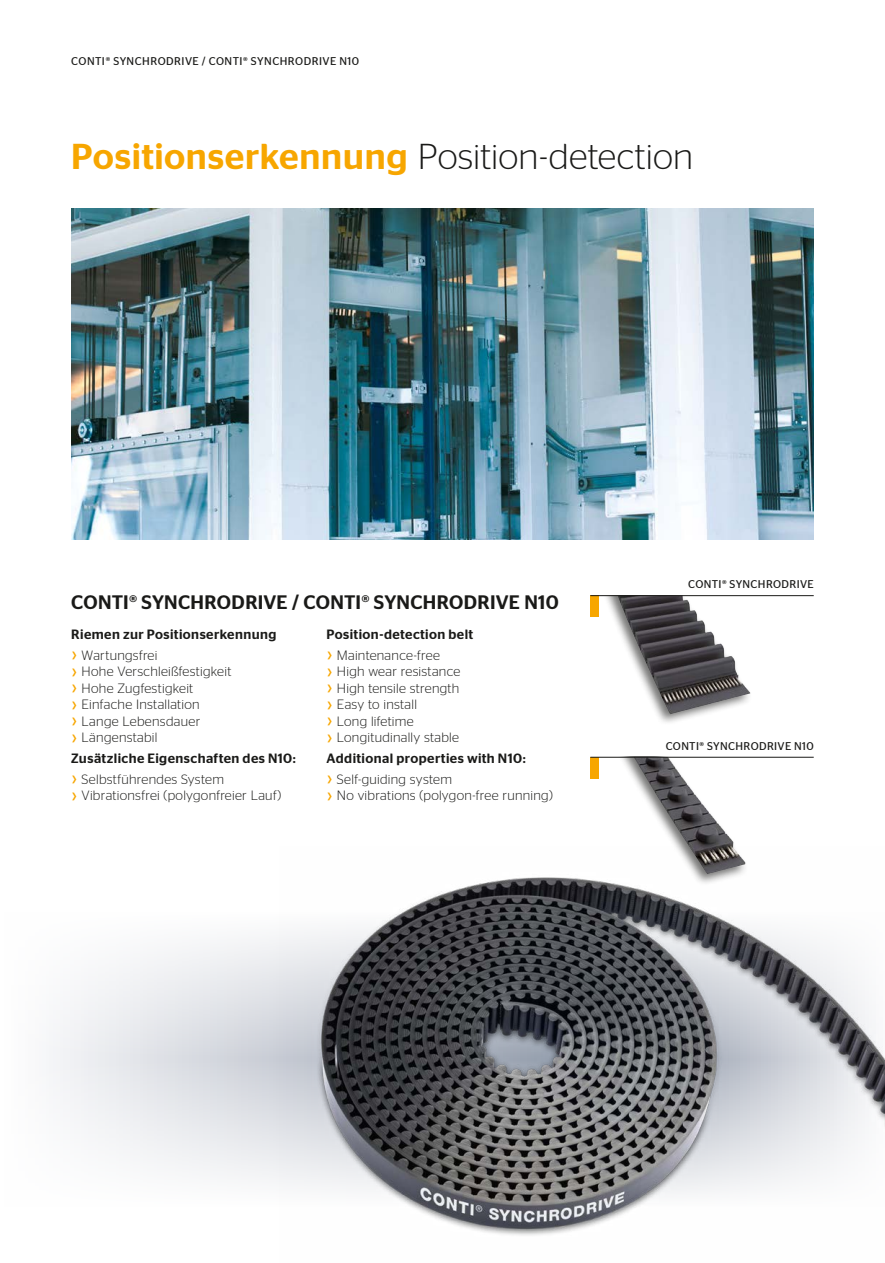
<style>
.page{position:relative;width:885px;height:1263px;background:#fff}
.page>*{position:absolute;margin:0;border:0;box-sizing:border-box;transform-origin:0 0}
.t1{font:500 36px "Stag Sans";letter-spacing:.015em;color:#f7a600}
.t2{font:500 19.5px "Stag Sans";letter-spacing:.01em;color:#1a1a18}
.t3{font:300 13.5px/16.5px "Stag Sans";letter-spacing:.02em;color:#1a1a18}
.t4{font:500 13.5px "Stag Sans";letter-spacing:.03em;color:#1a1a18}
.t5{font:11.25px "Stag Sans";letter-spacing:.035em;color:#1a1a18}
.s1{font-weight:300;color:#1a1a18}
</style>
<div class="page">
<svg style="left:49px;top:935px;width:231px;height:249px"></svg>
<img style="left:633px;top:758px;width:101px;height:88px">
<img style="left:71px;top:208px;width:742px;height:332px">
<div style="left:592px;top:595px;width:161px;height:131px;background:#1a1a18;opacity:.6"></div>
<img style="left:617px;top:596px;width:133px;height:118px">
<div style="left:590px;top:595px;width:8px;height:22px;background:#f7a600"></div>
<hr style="left:590px;top:595px;width:223px;height:1px;background:#1a1a18">
<div style="left:590px;top:757px;width:8px;height:21px;background:#f7a600"></div>
<hr style="left:590px;top:757px;width:223px;height:1px;background:#1a1a18">
<img style="left:280px;top:846px;width:604px;height:390px">
<p class="t5" style="left:71px;top:55px;width:289px">CONTI® SYNCHRODRIVE / CONTI® SYNCHRODRIVE N10</p>
<h1 class="t1" style="left:71px;top:136px;width:623px">Positionserkennung <span class="s1">Position-detection</span></h1>
<h2 class="t2" style="left:71px;top:591px;width:489px">CONTI® SYNCHRODRIVE / CONTI® SYNCHRODRIVE N10</h2>
<p class="t4" style="left:71px;top:626px;width:206px">Riemen zur Positionserkennung</p>
<p class="t3" style="left:82px;top:646px;width:151px">Wartungsfrei<br>Hohe Verschleißfestigkeit<br>Hohe Zugfestigkeit<br>Einfache Installation<br>Lange Lebensdauer<br>Längenstabil</p>
<p class="t4" style="left:71px;top:750px;width:226px">Zusätzliche Eigenschaften des N10:</p>
<p class="t3" style="left:82px;top:770px;width:201px">Selbstführendes System<br>Vibrationsfrei (polygonfreier Lauf)</p>
<p class="t4" style="left:326px;top:626px;width:148px">Position-detection belt</p>
<p class="t3" style="left:337px;top:646px;width:125px">Maintenance-free<br>High wear resistance<br>High tensile strength<br>Easy to install<br>Long lifetime<br>Longitudinally stable</p>
<p class="t4" style="left:326px;top:750px;width:201px">Additional properties with N10:</p>
<p class="t3" style="left:337px;top:770px;width:217px">Self-guiding system<br>No vibrations (polygon-free running)</p>
<p class="t5" style="left:688px;top:578px;width:127px">CONTI® SYNCHRODRIVE</p>
<p class="t5" style="left:665px;top:740px;width:149px">CONTI® SYNCHRODRIVE N10</p>
</div>
